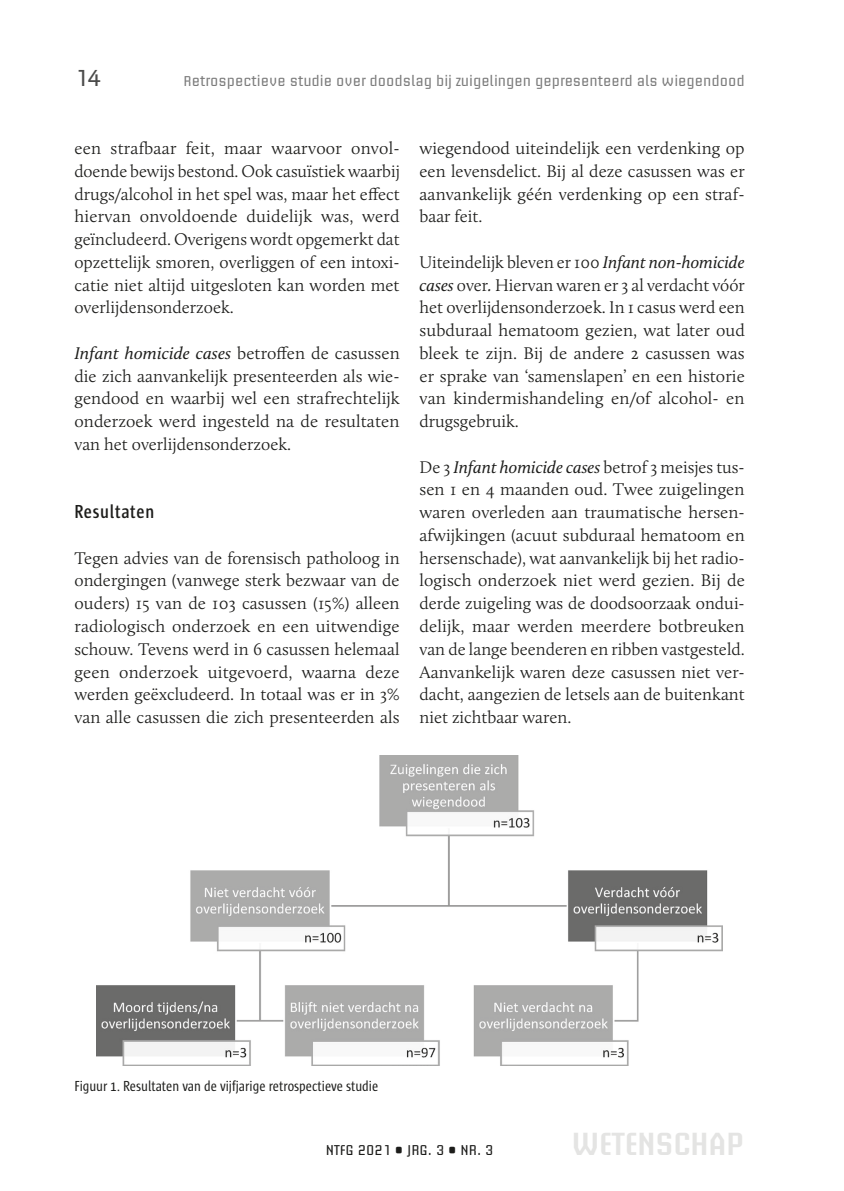
<style>
.page{position:relative;width:844px;height:1191px;background:#fff}
.page>*{position:absolute;margin:0;border:0;box-sizing:border-box;transform-origin:0 0}
.t1{font:600 31.5px "Briem Akademi Std";color:#e4e4e3}
.t2{font:22.75px "Briem Akademi Std";color:#4b4b4a}
.t3{font:600 19.25px "Sun Cd";letter-spacing:.04em;color:#1d1d1b}
.t4{font:300 17.5px/22.8px "Calluna";color:#1d1d1b;text-align:justify}
.t5{font:14.88px "Sun Cd";color:#1d1d1b}
.t6{font:14px "Briem Akademi Std";color:#7c7c7c}
.t7{font:14px "Briem Akademi Std";color:#1d1d1b}
.s1{font-weight:400;font-style:italic}
</style>
<div class="page">
<img style="left:97px;top:755px;width:625px;height:310px">
<h2 class="t2" style="left:75px;top:65px;width:28px">14</h2>
<p class="t6" style="left:183px;top:73px;width:562px">Retrospectieve studie over doodslag bij zuigelingen gepresenteerd als wiegendood</p>
<p class="t4" style="left:74px;top:137px;width:327px">een strafbaar feit, maar waarvoor onvol&shy;doende bewijs bestond. Ook casuïstiek waarbij drugs/alcohol in het spel was, maar het effect hiervan onvoldoende duidelijk was, werd geïncludeerd. Overigens wordt opgemerkt dat opzettelijk smoren, overliggen of een intoxi&shy;catie niet altijd uitgesloten kan worden met overlijdensonderzoek.</p>
<p class="t4" style="left:74px;top:341px;width:327px"><span class="s1">Infant homicide cases</span> betroffen de casussen die zich aanvankelijk presenteerden als wie&shy;gendood en waarbij wel een strafrechtelijk onderzoek werd ingesteld na de resultaten van het overlijdensonderzoek.</p>
<p class="t3" style="left:74px;top:501px;width:81px">Resultaten</p>
<p class="t4" style="left:74px;top:546px;width:326px">Tegen advies van de forensisch patholoog in ondergingen (vanwege sterk bezwaar van de ouders) 15 van de 103 casussen (15%) alleen radiologisch onderzoek en een uitwendige schouw. Tevens werd in 6 casussen helemaal geen onderzoek uitgevoerd, waarna deze werden geëxcludeerd. In totaal was er in 3% van alle casussen die zich presenteerden als</p>
<p class="t4" style="left:419px;top:137px;width:326px">wiegendood uiteindelijk een verdenking op een levensdelict. Bij al deze casussen was er aanvankelijk géén verdenking op een straf&shy;baar feit.</p>
<p class="t4" style="left:419px;top:250px;width:327px">Uiteindelijk bleven er 100 <span class="s1">Infant non-homicide cases</span> over<span class="s1">.</span> Hiervan waren er 3 al verdacht vóór het overlijdensonderzoek. In 1 casus werd een subduraal hematoom gezien, wat later oud bleek te zijn. Bij de andere 2 casussen was er sprake van ‘samenslapen’ en een historie van kindermishandeling en/of alcohol- en drugsgebruik.</p>
<p class="t4" style="left:419px;top:455px;width:327px">De 3 <span class="s1">Infant homicide cases</span> betrof 3 meisjes tus&shy;sen 1 en 4 maanden oud. Twee zuigelingen waren overleden aan traumatische hersen&shy;afwijkingen (acuut subduraal hematoom en hersenschade), wat aanvankelijk bij het radio&shy;logisch onderzoek niet werd gezien. Bij de derde zuigeling was de doodsoorzaak ondui&shy;delijk, maar werden meerdere botbreuken van de lange beenderen en ribben vastgesteld.<br>Aanvankelijk waren deze casussen niet ver&shy;dacht, aangezien de letsels aan de buitenkant niet zichtbaar waren.</p>
<p class="t5" style="left:74px;top:1078px;width:305px">Figuur 1. Resultaten van de vijfjarige retrospectieve studie</p>
<p class="t7" style="left:325px;top:1142px;width:169px">NTFG 2021 • JRG. 3 • NR. 3</p>
<h1 class="t1" style="left:571px;top:1126px;width:173px">WETENSCHAP</h1>
</div>
